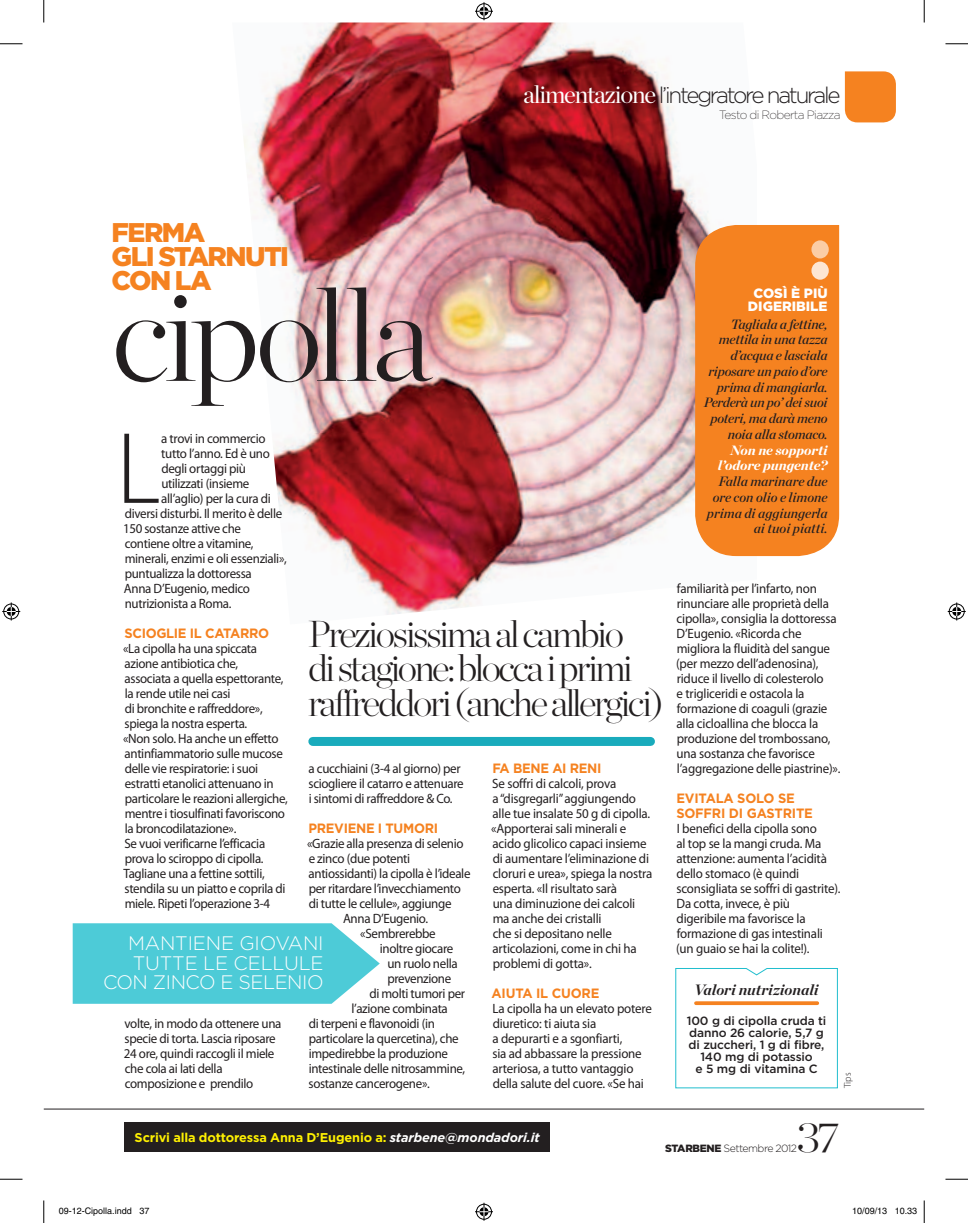
<style>
.page{position:relative;width:968px;height:1223px;background:#fff}
.page>*{position:absolute;margin:0;border:0;box-sizing:border-box;transform-origin:0 0}
.t1{font:200 130.35px "Chronicle Display";letter-spacing:-.045em;color:#231f20}
.t2{font:300 102.45px "Myriad Pro";color:#231f20;scale:.96 1}
.t3{font:200 42.75px "Chronicle Display";color:#231f20;scale:1.05 1}
.t4{font:200 37.5px/34.5px "Chronicle Display";letter-spacing:-.065em;color:#231f20}
.t5{font:900 27px/24px "Gotham";letter-spacing:-.06em;color:#f58220}
.t6{font:300 22.5px "Gotham";color:#231f20}
.t7{font:300 19.5px/19.5px "Gotham";letter-spacing:-.01em;color:#fff;text-align:right}
.t8{font:italic 700 15px "Chronicle Display";color:#231f20}
.t9{font:13.5px/15px "Myriad Pro";letter-spacing:-.025em;color:#231f20;scale:.96 1}
.t10{font:italic 13.5px/15.8px "Chronicle Display Semi";letter-spacing:-.015em;color:#231f20;text-align:right}
.t11{font:700 13.5px/15px "Gotham";letter-spacing:-.025em;color:#f58220;scale:.96 1}
.t12{font:italic 900 13.5px/15.8px "Chronicle Display";color:#fff;text-align:right}
.t13{font:900 13.5px/13.5px "Gotham";color:#fff;text-align:center}
.t14{font:700 12.75px "Gotham";letter-spacing:-.01em;color:#fff101}
.t15{font:500 12px/12px "Gotham";letter-spacing:-.01em;color:#231f20;text-align:center}
.t16{font:200 12px "Gotham";letter-spacing:-.05em;color:#231f20}
.t17{font:300 10.5px "Gotham";letter-spacing:-.05em;color:#231f20}
.t18{font:300 9.75px "Myriad Pro";color:#231f20}
.t19{font:9px "Helvetica";color:#000}
.s1{font-family:"Chronicle Display";font-weight:400;font-size:24.75px;color:#fff}
.s2{font-style:italic;color:#fff}
.s3{font-weight:900}
</style>
<div class="page">
<hr style="left:44px;top:1109px;width:880px;height:1px;background:#231f20">
<div style="left:125px;top:1122px;width:425px;height:29px;background:#231f20"></div>
<img style="left:244px;top:22px;width:466px;height:593px">
<svg style="left:73px;top:923px;width:307px;height:81px;background:#5ccfda"></svg>
<svg style="left:675px;top:968px;width:163px;height:120px"></svg>
<svg style="left:696px;top:1001px;width:121px;height:4px"></svg>
<div style="left:313px;top:737px;width:337px;height:9px;background:#19abbc"></div>
<svg style="left:845px;top:71px;width:51px;height:51px;background:#f58729"></svg>
<div style="left:694px;top:224px;width:146px;height:333px;background:#f58220"></div>
<svg style="left:811px;top:262px;width:18px;height:18px"></svg>
<svg style="left:811px;top:240px;width:18px;height:18px"></svg>
<svg style="left:0;top:44px;width:22px;height:1px"></svg>
<svg style="left:945px;top:44px;width:23px;height:1px"></svg>
<svg style="left:0;top:1179px;width:22px;height:1px"></svg>
<svg style="left:945px;top:1179px;width:23px;height:1px"></svg>
<svg style="left:44px;top:0;width:1px;height:23px"></svg>
<svg style="left:44px;top:1200px;width:1px;height:23px"></svg>
<svg style="left:924px;top:0;width:1px;height:23px"></svg>
<svg style="left:924px;top:1200px;width:1px;height:23px"></svg>
<svg style="left:475px;top:2px;width:18px;height:18px"></svg>
<svg style="left:475px;top:1203px;width:18px;height:18px"></svg>
<svg style="left:2px;top:602px;width:18px;height:18px"></svg>
<svg style="left:947px;top:602px;width:18px;height:18px"></svg>
<h3 class="t6" style="left:523px;top:81px;width:319px"><span class="s1">alimentazione</span> L’INTEGRATORE NATURALE</h3>
<p class="t16" style="left:719px;top:107px;width:123px">Testo di Roberta Piazza</p>
<h3 class="t5" style="left:112px;top:220px;width:179px">FERMA<br>GLI STARNUTI<br>CON LA</h3>
<p class="t13" style="left:748px;top:286px;width:81px">COSÌ È PIÙ<br>DIGERIBILE</p>
<p class="t10" style="left:704px;top:315px;width:125px">Tagliala a fettine, mettila in una tazza d’acqua e lasciala riposare un paio d’ore prima di mangiarla.<br>Perderà un po’ dei suoi poteri, ma darà meno noia alla stomaco.</p>
<p class="t12" style="left:718px;top:441px;width:111px">Non ne sopporti l’odore pungente?</p>
<p class="t10" style="left:707px;top:472px;width:122px">Falla marinare due ore con olio e limone prima di aggiungerla ai tuoi piatti.</p>
<h1 class="t1" style="left:112px;top:236px;width:323px">cipolla</h1>
<h2 class="t2" style="left:116px;top:407px;width:47px">L</h2>
<p class="t9" style="left:161px;top:431px;width:110px">a trovi in commercio</p>
<p class="t9" style="left:161px;top:446px;width:115px">tutto l’anno. Ed è uno</p>
<p class="t9" style="left:161px;top:461px;width:90px">degli ortaggi più</p>
<p class="t9" style="left:161px;top:476px;width:93px">utilizzati (insieme</p>
<p class="t9" style="left:161px;top:491px;width:116px">all’aglio) per la cura di</p>
<p class="t9" style="left:125px;top:506px;width:166px">diversi disturbi. Il merito è delle</p>
<p class="t9" style="left:123px;top:521px;width:124px">150 sostanze attive che</p>
<p class="t9" style="left:125px;top:536px;width:136px">contiene oltre a vitamine,</p>
<p class="t9" style="left:125px;top:551px;width:170px">minerali, enzimi e oli essenziali»,</p>
<p class="t9" style="left:125px;top:566px;width:134px">puntualizza la dottoressa</p>
<p class="t9" style="left:124px;top:581px;width:133px">Anna D’Eugenio, medico</p>
<p class="t9" style="left:125px;top:596px;width:113px">nutrizionista a Roma.</p>
<p class="t11" style="left:124px;top:625px;width:152px">SCIOGLIE IL CATARRO</p>
<p class="t9" style="left:123px;top:641px;width:173px">«La cipolla ha una spiccata azione antibiotica che,<br>associata a quella espettorante, la rende utile nei casi<br>di bronchite e raffreddore», spiega la nostra esperta.<br>«Non solo. Ha anche un effetto antinfiammatorio sulle mucose delle vie respiratorie: i suoi estratti etanolici attenuano in particolare le reazioni allergiche, mentre i tiosulfinati favoriscono la broncodilatazione».<br>Se vuoi verificarne l’efficacia prova lo sciroppo di cipolla.<br>Tagliane una a fettine sottili, stendila su un piatto e coprila di miele. Ripeti l’operazione 3-4</p>
<p class="t9" style="left:676px;top:580px;width:173px">familiarità per l’infarto, non rinunciare alle proprietà della cipolla», consiglia la dottoressa<br>D’Eugenio. «Ricorda che migliora la fluidità del sangue (per mezzo dell’adenosina), riduce il livello di colesterolo<br>e trigliceridi e ostacola la formazione di coaguli (grazie alla cicloallina che blocca la produzione del trombossano, una sostanza che favorisce l’aggregazione delle piastrine)».</p>
<p class="t11" style="left:676px;top:790px;width:144px">EVITALA SOLO SE<br>SOFFRI DI GASTRITE</p>
<p class="t9" style="left:676px;top:820px;width:172px">I benefici della cipolla sono<br>al top se la mangi cruda. Ma attenzione: aumenta l’acidità dello stomaco (è quindi sconsigliata se soffri di gastrite).<br>Da cotta, invece, è più digeribile ma favorisce la formazione di gas intestinali</p>
<h3 class="t4" style="left:308px;top:613px;width:357px">Preziosissima al cambio<br>di stagione: blocca i primi raffreddori (anche allergici)</h3>
<p class="t9" style="left:308px;top:760px;width:163px">a cucchiaini (3-4 al giorno) per sciogliere il catarro e attenuare i sintomi di raffreddore &amp; Co.</p>
<p class="t11" style="left:308px;top:820px;width:136px">PREVIENE I TUMORI</p>
<p class="t9" style="left:307px;top:835px;width:164px">«Grazie alla presenza di selenio</p>
<p class="t9" style="left:309px;top:850px;width:107px">e zinco (due potenti</p>
<p class="t9" style="left:308px;top:865px;width:170px">antiossidanti) la cipolla è l’ideale</p>
<p class="t9" style="left:309px;top:880px;width:160px">per ritardare l’invecchiamento</p>
<p class="t9" style="left:309px;top:895px;width:150px">di tutte le cellule», aggiunge</p>
<p class="t9" style="left:343px;top:910px;width:90px">Anna D’Eugenio.</p>
<p class="t9" style="left:360px;top:925px;width:80px">«Sembrerebbe</p>
<p class="t9" style="left:380px;top:940px;width:78px">inoltre giocare</p>
<p class="t9" style="left:387px;top:955px;width:75px">un ruolo nella</p>
<p class="t9" style="left:387px;top:970px;width:68px">prevenzione</p>
<p class="t9" style="left:369px;top:985px;width:101px">di molti tumori per</p>
<p class="t9" style="left:351px;top:1000px;width:102px">l’azione combinata</p>
<p class="t9" style="left:309px;top:1015px;width:133px">di terpeni e flavonoidi (in</p>
<p class="t9" style="left:309px;top:1030px;width:158px">particolare la quercetina), che</p>
<p class="t9" style="left:309px;top:1045px;width:147px">impedirebbe la produzione</p>
<p class="t9" style="left:309px;top:1060px;width:165px">intestinale delle nitrosammine,</p>
<p class="t9" style="left:308px;top:1075px;width:128px">sostanze cancerogene».</p>
<p class="t11" style="left:492px;top:760px;width:41px">FA BENE</p>
<p class="t11" style="left:552px;top:760px;width:27px">AI RENI</p>
<p class="t9" style="left:491px;top:775px;width:170px">Se soffri di calcoli, prova<br>a “disgregarli” aggiungendo alle tue insalate 50 g di cipolla. «Apporterai sali minerali e acido glicolico capaci insieme di aumentare l’eliminazione di cloruri e urea», spiega la nostra esperta. «Il risultato sarà<br>una diminuzione dei calcoli ma anche dei cristalli<br>che si depositano nelle articolazioni, come in chi ha problemi di gotta».</p>
<p class="t11" style="left:491px;top:985px;width:10px">AIUTA</p>
<p class="t11" style="left:536px;top:985px;width:27px">IL CUORE</p>
<p class="t9" style="left:492px;top:1000px;width:168px">La cipolla ha un elevato potere diuretico: ti aiuta sia<br>a depurarti e a sgonfiarti,<br>sia ad abbassare la pressione arteriosa, a tutto vantaggio della salute del cuore. «Se hai</p>
<h3 class="t7" style="left:128px;top:933px;width:197px">MANTIENE GIOVANI</h3>
<p class="t9" style="left:676px;top:940px;width:141px">(un guaio se hai la colite!).</p>
<h3 class="t7" style="left:103px;top:953px;width:222px">TUTTE LE CELLULE<br>CON ZINCO E SELENIO</h3>
<p class="t8" style="left:694px;top:978px;width:126px">Valori nutrizionali</p>
<p class="t15" style="left:687px;top:1014px;width:141px">100 g di cipolla cruda ti danno 26 calorie, 5,7 g di zuccheri, 1 g di fibre,<br>140 mg di potassio<br>e 5 mg di vitamina C</p>
<p class="t9" style="left:124px;top:1015px;width:166px">volte, in modo da ottenere una specie di torta. Lascia riposare<br>24 ore, quindi raccogli il miele che cola ai lati della composizione e prendilo</p>
<p class="t18" style="left:841px;top:1088px;width:17px;rotate:-90deg">Tips</p>
<p class="t14" style="left:135px;top:1129px;width:407px">SCRIVI ALLA DOTTORESSA ANNA D’EUGENIO A: <span class="s2">starbene@mondadori.it</span></p>
<h3 class="t3" style="left:796px;top:1104px;width:42px">37</h3>
<p class="t17" style="left:665px;top:1141px;width:133px"><span class="s3">STARBENE</span> SETTEMBRE 2012</p>
<p class="t19" style="left:59px;top:1205px;width:92px">09-12-Cipolla.indd 37</p>
<p class="t19" style="left:852px;top:1205px;width:67px">10/09/13 10.33</p>
</div>
